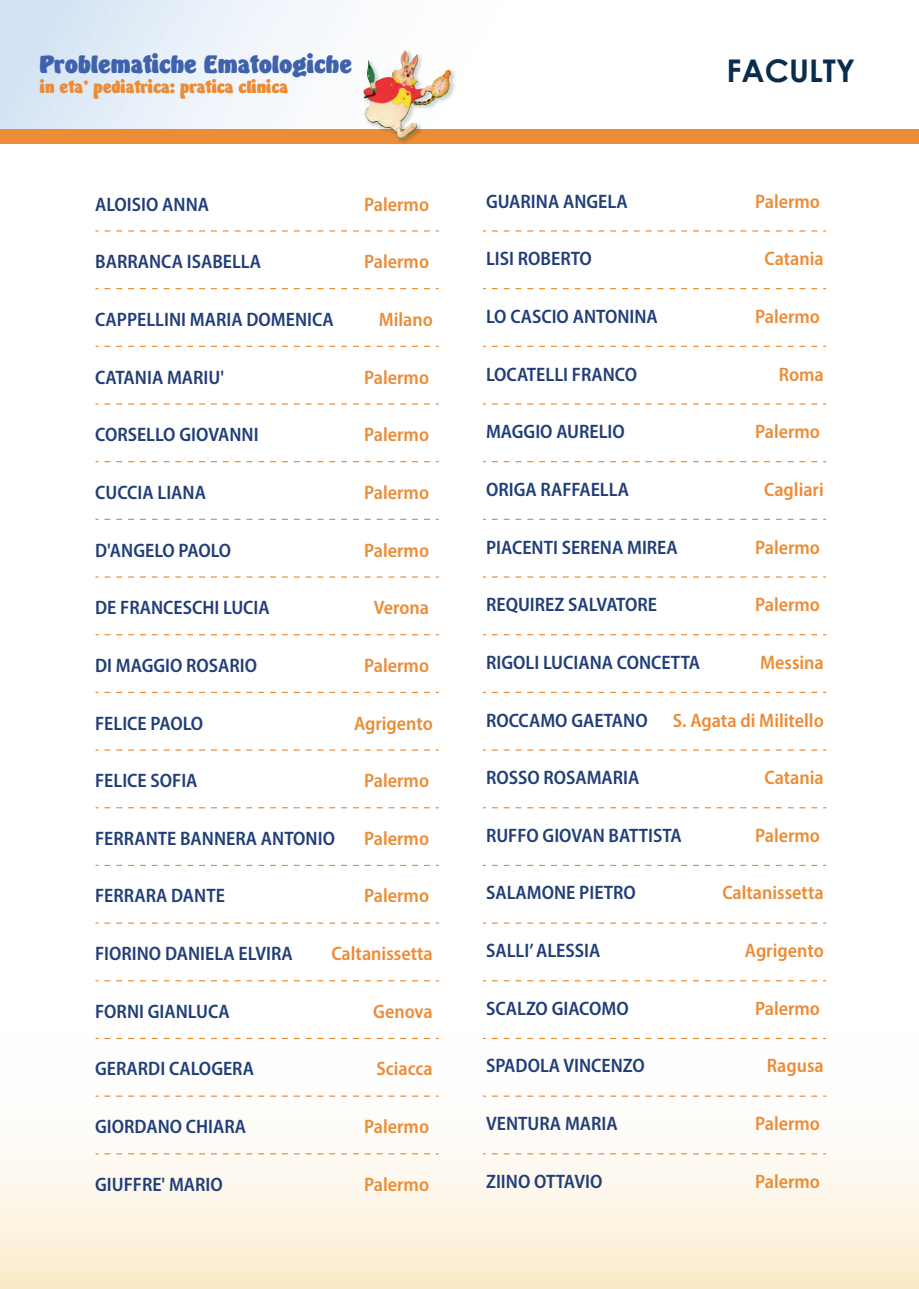
<style>
.page{position:relative;width:919px;height:1289px;background:#fff}
.page>*{position:absolute;margin:0;border:0;box-sizing:border-box;transform-origin:0 0}
.t1{font:700 31.2px "Century Gothic";color:#0b2c4c}
.t2{font:25.05px "Bulka";color:#3f62ad}
.t3{font:600 semi-condensed 19.5px "Myriad Pro";color:#213e78}
.t4{font:600 semi-condensed 19.5px "Myriad Pro";color:#eb8c36}
.t5{font:17.55px "Bulka";color:#eb8c36}
</style>
<div class="page">
<svg style="left:0;top:1037px;width:918px;height:251px"></svg>
<svg style="left:0;top:0;width:918px;height:130px"></svg>
<div style="left:0;top:130px;width:918px;height:14px;background:#eb8c36"></div>
<img style="left:361px;top:48px;width:98px;height:95px">
<img style="left:363px;top:50px;width:89px;height:90px">
<svg style="left:104px;top:230px;width:335px;height:1px"></svg>
<svg style="left:104px;top:288px;width:335px;height:1px"></svg>
<svg style="left:104px;top:346px;width:335px;height:1px"></svg>
<svg style="left:104px;top:403px;width:335px;height:1px"></svg>
<svg style="left:104px;top:461px;width:335px;height:1px"></svg>
<svg style="left:104px;top:518px;width:335px;height:2px"></svg>
<svg style="left:104px;top:576px;width:335px;height:1px"></svg>
<svg style="left:104px;top:634px;width:335px;height:1px"></svg>
<svg style="left:104px;top:691px;width:335px;height:2px"></svg>
<svg style="left:104px;top:749px;width:335px;height:1px"></svg>
<svg style="left:104px;top:807px;width:335px;height:1px"></svg>
<svg style="left:104px;top:864px;width:335px;height:2px"></svg>
<svg style="left:104px;top:922px;width:335px;height:1px"></svg>
<svg style="left:104px;top:980px;width:335px;height:1px"></svg>
<svg style="left:104px;top:1037px;width:335px;height:2px"></svg>
<svg style="left:104px;top:1095px;width:335px;height:1px"></svg>
<svg style="left:104px;top:1153px;width:335px;height:1px"></svg>
<svg style="left:492px;top:230px;width:334px;height:1px"></svg>
<svg style="left:492px;top:288px;width:334px;height:1px"></svg>
<svg style="left:492px;top:346px;width:334px;height:1px"></svg>
<svg style="left:492px;top:403px;width:334px;height:1px"></svg>
<svg style="left:492px;top:461px;width:334px;height:1px"></svg>
<svg style="left:492px;top:518px;width:334px;height:2px"></svg>
<svg style="left:492px;top:576px;width:334px;height:1px"></svg>
<svg style="left:492px;top:634px;width:334px;height:1px"></svg>
<svg style="left:492px;top:691px;width:334px;height:2px"></svg>
<svg style="left:492px;top:749px;width:334px;height:1px"></svg>
<svg style="left:492px;top:807px;width:334px;height:1px"></svg>
<svg style="left:492px;top:864px;width:334px;height:2px"></svg>
<svg style="left:492px;top:922px;width:334px;height:1px"></svg>
<svg style="left:492px;top:980px;width:334px;height:1px"></svg>
<svg style="left:492px;top:1037px;width:334px;height:2px"></svg>
<svg style="left:492px;top:1095px;width:334px;height:1px"></svg>
<svg style="left:492px;top:1153px;width:334px;height:1px"></svg>
<p class="t2" style="left:40px;top:45px;width:313px">Problematiche Ematologiche</p>
<p class="t5" style="left:40px;top:73px;width:250px">in età’ pediatrica: pratica clinica</p>
<h1 class="t1" style="left:726px;top:47px;width:130px">FACULTY</h1>
<p class="t3" style="left:95px;top:192px;width:115px">ALOISIO ANNA</p>
<p class="t4" style="left:364px;top:192px;width:67px">Palermo</p>
<p class="t3" style="left:486px;top:189px;width:143px">GUARINA ANGELA</p>
<p class="t4" style="left:755px;top:189px;width:67px">Palermo</p>
<p class="t3" style="left:95px;top:250px;width:167px">BARRANCA ISABELLA</p>
<p class="t4" style="left:364px;top:250px;width:67px">Palermo</p>
<p class="t3" style="left:486px;top:247px;width:107px">LISI ROBERTO</p>
<p class="t4" style="left:764px;top:247px;width:61px">Catania</p>
<p class="t3" style="left:95px;top:307px;width:240px">CAPPELLINI MARIA DOMENICA</p>
<p class="t4" style="left:378px;top:307px;width:56px">Milano</p>
<p class="t3" style="left:486px;top:304px;width:173px">LO CASCIO ANTONINA</p>
<p class="t4" style="left:755px;top:304px;width:67px">Palermo</p>
<p class="t3" style="left:95px;top:365px;width:130px">CATANIA MARIU'</p>
<p class="t4" style="left:364px;top:365px;width:67px">Palermo</p>
<p class="t3" style="left:486px;top:362px;width:152px">LOCATELLI FRANCO</p>
<p class="t4" style="left:778px;top:362px;width:47px">Roma</p>
<p class="t3" style="left:95px;top:422px;width:165px">CORSELLO GIOVANNI</p>
<p class="t4" style="left:364px;top:422px;width:67px">Palermo</p>
<p class="t3" style="left:486px;top:419px;width:140px">MAGGIO AURELIO</p>
<p class="t4" style="left:755px;top:419px;width:67px">Palermo</p>
<p class="t3" style="left:95px;top:480px;width:112px">CUCCIA LIANA</p>
<p class="t4" style="left:364px;top:480px;width:67px">Palermo</p>
<p class="t3" style="left:486px;top:477px;width:144px">ORIGA RAFFAELLA</p>
<p class="t4" style="left:764px;top:477px;width:61px">Cagliari</p>
<p class="t3" style="left:95px;top:538px;width:137px">D'ANGELO PAOLO</p>
<p class="t4" style="left:364px;top:538px;width:67px">Palermo</p>
<p class="t3" style="left:486px;top:535px;width:193px">PIACENTI SERENA MIREA</p>
<p class="t4" style="left:755px;top:535px;width:67px">Palermo</p>
<p class="t3" style="left:95px;top:595px;width:176px">DE FRANCESCHI LUCIA</p>
<p class="t4" style="left:374px;top:595px;width:57px">Verona</p>
<p class="t3" style="left:486px;top:592px;width:172px">REQUIREZ SALVATORE</p>
<p class="t4" style="left:755px;top:592px;width:67px">Palermo</p>
<p class="t3" style="left:95px;top:653px;width:163px">DI MAGGIO ROSARIO</p>
<p class="t4" style="left:364px;top:653px;width:67px">Palermo</p>
<p class="t3" style="left:486px;top:650px;width:215px">RIGOLI LUCIANA CONCETTA</p>
<p class="t4" style="left:760px;top:650px;width:65px">Messina</p>
<p class="t3" style="left:95px;top:710px;width:109px">FELICE PAOLO</p>
<p class="t4" style="left:354px;top:710px;width:80px">Agrigento</p>
<p class="t3" style="left:486px;top:707px;width:163px">ROCCAMO GAETANO</p>
<p class="t4" style="left:672px;top:707px;width:152px">S. Agata di Militello</p>
<p class="t3" style="left:95px;top:768px;width:104px">FELICE SOFIA</p>
<p class="t4" style="left:364px;top:768px;width:67px">Palermo</p>
<p class="t3" style="left:486px;top:765px;width:155px">ROSSO ROSAMARIA</p>
<p class="t4" style="left:764px;top:765px;width:61px">Catania</p>
<p class="t3" style="left:95px;top:826px;width:241px">FERRANTE BANNERA ANTONIO</p>
<p class="t4" style="left:364px;top:826px;width:67px">Palermo</p>
<p class="t3" style="left:486px;top:823px;width:197px">RUFFO GIOVAN BATTISTA</p>
<p class="t4" style="left:755px;top:823px;width:67px">Palermo</p>
<p class="t3" style="left:95px;top:883px;width:131px">FERRARA DANTE</p>
<p class="t4" style="left:364px;top:883px;width:67px">Palermo</p>
<p class="t3" style="left:486px;top:880px;width:151px">SALAMONE PIETRO</p>
<p class="t4" style="left:722px;top:880px;width:103px">Caltanissetta</p>
<p class="t3" style="left:95px;top:941px;width:199px">FIORINO DANIELA ELVIRA</p>
<p class="t4" style="left:331px;top:941px;width:103px">Caltanissetta</p>
<p class="t3" style="left:486px;top:938px;width:116px">SALLI’ ALESSIA</p>
<p class="t4" style="left:744px;top:938px;width:80px">Agrigento</p>
<p class="t3" style="left:95px;top:998px;width:136px">FORNI GIANLUCA</p>
<p class="t4" style="left:373px;top:998px;width:61px">Genova</p>
<p class="t3" style="left:486px;top:995px;width:144px">SCALZO GIACOMO</p>
<p class="t4" style="left:755px;top:995px;width:67px">Palermo</p>
<p class="t3" style="left:95px;top:1056px;width:160px">GERARDI CALOGERA</p>
<p class="t4" style="left:376px;top:1056px;width:58px">Sciacca</p>
<p class="t3" style="left:486px;top:1053px;width:160px">SPADOLA VINCENZO</p>
<p class="t4" style="left:766px;top:1053px;width:59px">Ragusa</p>
<p class="t3" style="left:95px;top:1114px;width:153px">GIORDANO CHIARA</p>
<p class="t4" style="left:364px;top:1114px;width:67px">Palermo</p>
<p class="t3" style="left:486px;top:1111px;width:133px">VENTURA MARIA</p>
<p class="t4" style="left:755px;top:1111px;width:67px">Palermo</p>
<p class="t3" style="left:95px;top:1171px;width:129px">GIUFFRE' MARIO</p>
<p class="t4" style="left:364px;top:1171px;width:67px">Palermo</p>
<p class="t3" style="left:486px;top:1168px;width:118px">ZIINO OTTAVIO</p>
<p class="t4" style="left:755px;top:1168px;width:67px">Palermo</p>
</div>
